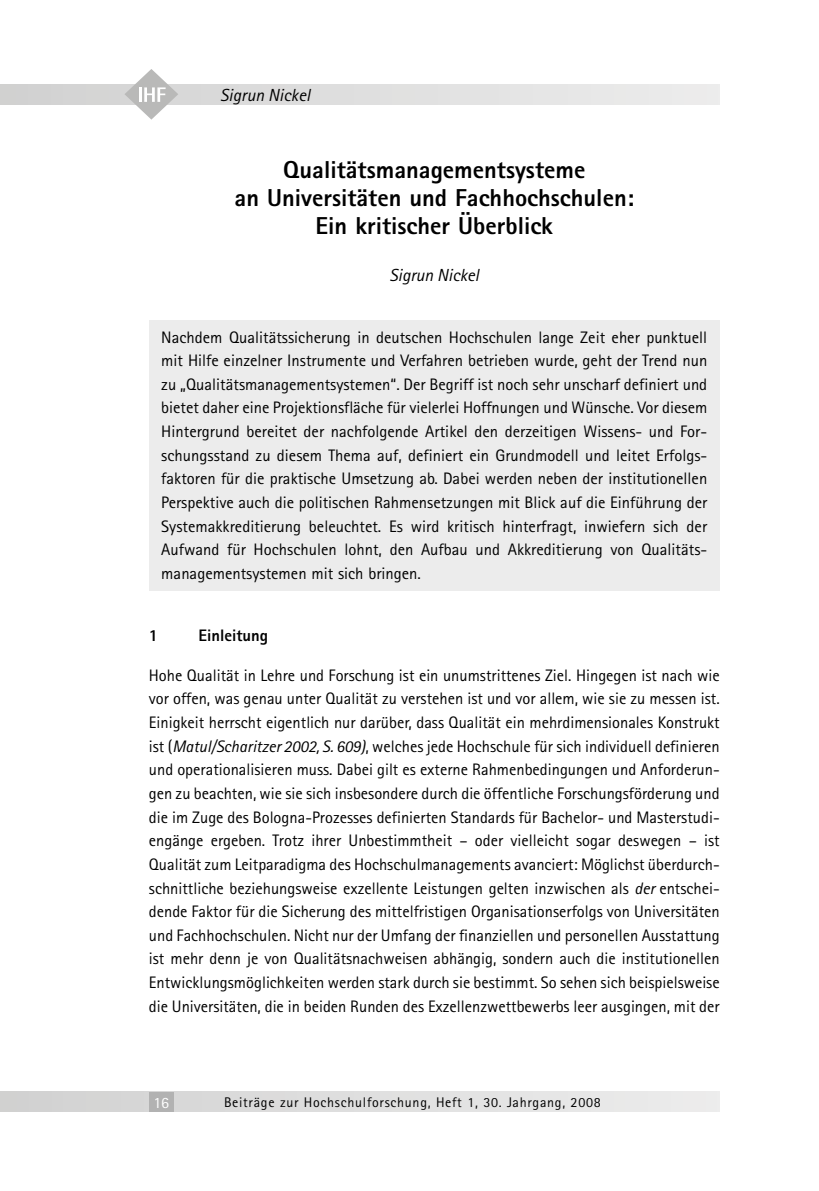
<style>
.page{position:relative;width:819px;height:1191px;background:#fff}
.page>*{position:absolute;margin:0;border:0;box-sizing:border-box;transform-origin:0 0}
.t1{font:800 24.5px/28px "Agfa Rotis Sans Serif";color:#000;text-align:center}
.t2{font:italic 17.5px "Agfa Rotis Sans Serif";color:#000}
.t3{font:16.62px/23.6px "Agfa Rotis Sans Serif";color:#000;text-align:justify}
.t4{font:800 16.62px "Agfa Rotis Sans Serif";color:#000}
.t5{font:15.75px "Agfa Rotis Sans Serif";color:#fff}
.t6{font:14px "Agfa Rotis Sans Serif";letter-spacing:.05em;color:#000}
.s1{font-style:italic}
</style>
<div class="page">
<div style="left:0;top:1091px;width:719px;height:20px;background:linear-gradient(to right,#d1d1d1,#edecec)"></div>
<div style="left:0;top:84px;width:719px;height:20px;background:linear-gradient(to right,#d1d1d1,#ececec)"></div>
<svg style="left:124px;top:69px;width:54px;height:51px"></svg>
<div style="left:149px;top:1091px;width:25px;height:20px;background:#b2b2b2"></div>
<div style="left:149px;top:321px;width:570px;height:270px;background:#ececec"></div>
<p class="t2" style="left:220px;top:88px;width:92px">Sigrun Nickel</p>
<h1 class="t1" style="left:234px;top:158px;width:401px">Qualitätsmanagementsysteme<br>an Universitäten und Fachhochschulen:<br>Ein kritischer Überblick</h1>
<p class="t2" style="left:389px;top:268px;width:91px">Sigrun Nickel</p>
<p class="t3" style="left:161px;top:327px;width:547px">Nachdem Qualitätssicherung in deutschen Hochschulen lange Zeit eher punktuell mit Hilfe einzelner Instrumente und Verfahren betrieben wurde, geht der Trend nun zu „Qualitätsmanagementsystemen“. Der Begriff ist noch sehr unscharf definiert und bietet daher eine Projektionsfläche für vielerlei Hoffnungen und Wünsche. Vor diesem Hintergrund bereitet der nachfolgende Artikel den derzeitigen Wissens- und For&shy;schungsstand zu diesem Thema auf, definiert ein Grundmodell und leitet Erfolgs&shy;faktoren für die praktische Umsetzung ab. Dabei werden neben der institutionellen Perspektive auch die politischen Rahmensetzungen mit Blick auf die Einführung der Systemakkreditierung beleuchtet. Es wird kritisch hinterfragt, inwiefern sich der Aufwand für Hochschulen lohnt, den Aufbau und Akkreditierung von Qualitäts&shy;managementsystemen mit sich bringen.</p>
<p class="t4" style="left:149px;top:629px;width:11px">1</p>
<p class="t4" style="left:198px;top:629px;width:71px">Einleitung</p>
<p class="t3" style="left:149px;top:665px;width:572px">Hohe Qualität in Lehre und Forschung ist ein unumstrittenes Ziel. Hingegen ist nach wie vor offen, was genau unter Qualität zu verstehen ist und vor allem, wie sie zu messen ist.<br>Einigkeit herrscht eigentlich nur darüber, dass Qualität ein mehrdimensionales Konstrukt ist (<span class="s1">Matul/Scharitzer 2002, S. 609)</span>, welches jede Hochschule für sich individuell definieren und operationalisieren muss. Dabei gilt es externe Rahmenbedingungen und Anforderun&shy;gen zu beachten, wie sie sich insbesondere durch die öffentliche Forschungsförderung und die im Zuge des Bologna-Prozesses definierten Standards für Bachelor- und Masterstudi&shy;engänge ergeben. Trotz ihrer Unbestimmtheit – oder vielleicht sogar deswegen – ist Qualität zum Leitparadigma des Hochschulmanagements avanciert: Möglichst überdurch&shy;schnittliche beziehungsweise exzellente Leistungen gelten inzwischen als <span class="s1">der</span> entschei&shy;dende Faktor für die Sicherung des mittelfristigen Organisationserfolgs von Universitäten und Fachhochschulen. Nicht nur der Umfang der finanziellen und personellen Ausstattung ist mehr denn je von Qualitätsnachweisen abhängig, sondern auch die institutionellen Entwicklungsmöglichkeiten werden stark durch sie bestimmt. So sehen sich beispiels weise die Universitäten, die in beiden Runden des Exzellenzwettbewerbs leer ausgingen, mit der</p>
<p class="t5" style="left:153px;top:1096px;width:17px">16</p>
<p class="t6" style="left:224px;top:1097px;width:378px">Beiträge zur Hochschulforschung, Heft 1, 30. Jahrgang, 2008</p>
</div>
